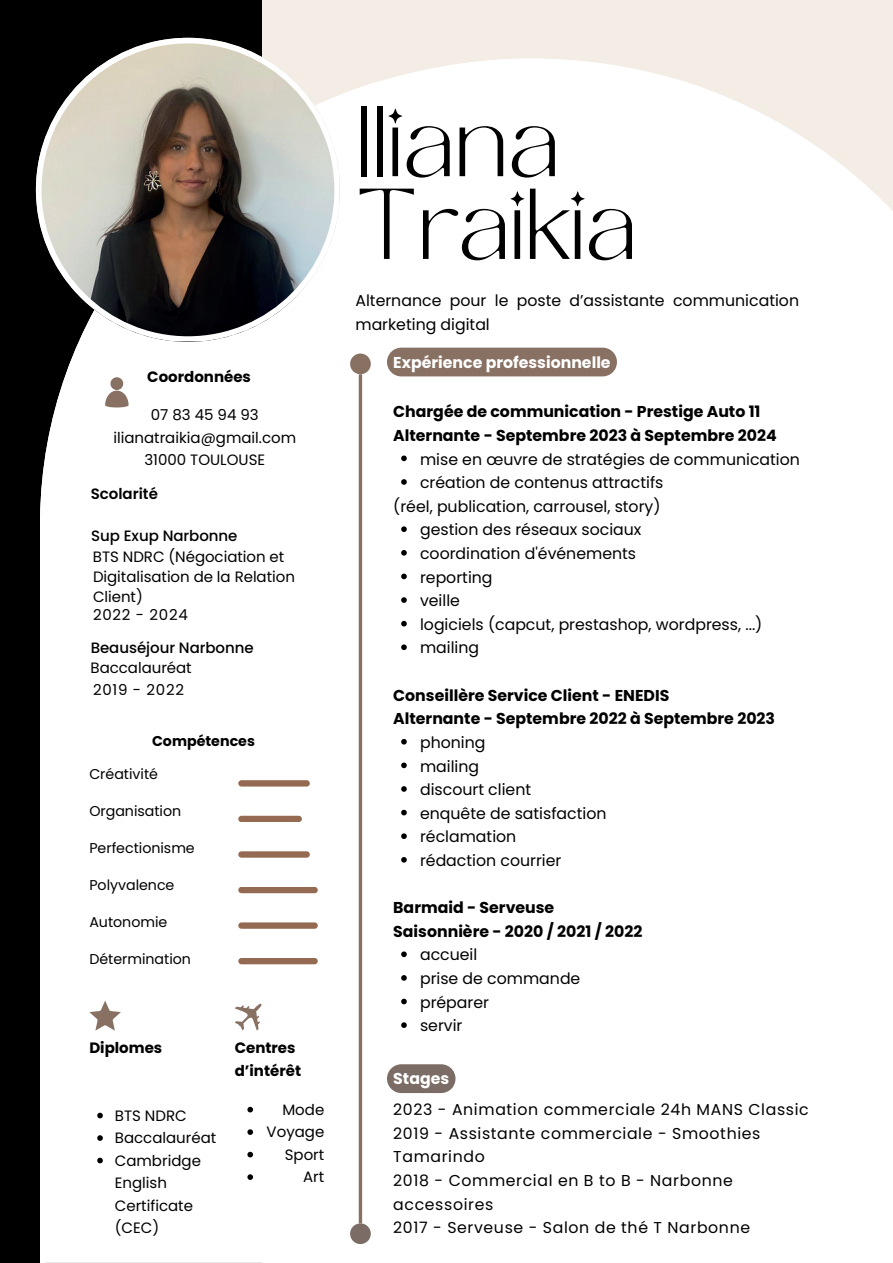
<style>
.page{position:relative;width:893px;height:1263px;background:#f3ede5}
.page>*{position:absolute;margin:0;border:0;box-sizing:border-box;transform-origin:0 0}
.t1{font:70.35px/82.8px "TAN MONCHERI Regular";color:#000001}
.t2{font:15.75px/23.5px "Poppins";color:#000001}
.t3{font:700 15.75px/23.5px "Poppins";color:#000001}
.t4{font:15.75px/23.5px "Poppins";letter-spacing:.04em;color:#000001}
.t5{font:700 15.75px "Poppins";color:#fff}
.t6{font:15px/22.5px "Poppins";color:#000001}
.t7{font:700 15px/22.5px "Poppins";color:#000001}
.t8{font:500 15px "Poppins";letter-spacing:-.005em;color:#000001}
.t9{font:15px "Poppins";letter-spacing:.045em;color:#000001}
.t10{font:600 15px "Poppins";color:#000001}
.t11{font:14.25px "Poppins";color:#000001}
.t12{font:700 14.25px "Poppins";color:#000001}
</style>
<div class="page">
<div style="left:0;top:0;width:262px;height:1263px;background:#000001"></div>
<div style="left:40px;top:59px;width:853px;height:1204px;background:#fff"></div>
<svg style="left:36px;top:38px;width:304px;height:303px"></svg>
<hr style="left:359px;top:374px;width:3px;height:849px;background:#887163">
<div style="left:350px;top:353px;width:21px;height:21px;background:#887163;border-radius:10px"></div>
<div style="left:350px;top:1223px;width:21px;height:21px;background:#7b6d65;border-radius:10px"></div>
<svg style="left:105px;top:377px;width:24px;height:30px"></svg>
<svg style="left:401px;top:455px;width:6px;height:6px"></svg>
<svg style="left:401px;top:479px;width:6px;height:6px"></svg>
<svg style="left:401px;top:526px;width:6px;height:6px"></svg>
<svg style="left:401px;top:550px;width:6px;height:6px"></svg>
<svg style="left:401px;top:574px;width:6px;height:5px"></svg>
<svg style="left:401px;top:597px;width:6px;height:6px"></svg>
<svg style="left:401px;top:621px;width:6px;height:5px"></svg>
<svg style="left:401px;top:644px;width:6px;height:6px"></svg>
<svg style="left:401px;top:739px;width:6px;height:5px"></svg>
<svg style="left:401px;top:762px;width:6px;height:6px"></svg>
<svg style="left:401px;top:786px;width:6px;height:6px"></svg>
<svg style="left:401px;top:810px;width:6px;height:5px"></svg>
<svg style="left:401px;top:833px;width:6px;height:6px"></svg>
<svg style="left:401px;top:857px;width:6px;height:6px"></svg>
<svg style="left:401px;top:951px;width:6px;height:6px"></svg>
<svg style="left:401px;top:975px;width:6px;height:6px"></svg>
<svg style="left:401px;top:999px;width:6px;height:5px"></svg>
<svg style="left:401px;top:1022px;width:6px;height:6px"></svg>
<div style="left:387px;top:348px;width:230px;height:28px;background:#887163"></div>
<svg style="left:387px;top:1064px;width:68px;height:29px"></svg>
<div style="left:238px;top:780px;width:80px;height:6px;background:#fff;border-radius:3px"></div>
<div style="left:238px;top:780px;width:72px;height:6px;background:#956a52;border-radius:3px"></div>
<div style="left:238px;top:816px;width:80px;height:6px;background:#fff;border-radius:3px"></div>
<div style="left:238px;top:816px;width:64px;height:6px;background:#956a52;border-radius:3px"></div>
<div style="left:238px;top:851px;width:80px;height:7px;background:#fff;border-radius:3px"></div>
<div style="left:238px;top:851px;width:72px;height:7px;background:#956a52;border-radius:3px"></div>
<div style="left:238px;top:887px;width:80px;height:6px;background:#956a52;border-radius:3px"></div>
<div style="left:238px;top:922px;width:80px;height:7px;background:#956a52;border-radius:3px"></div>
<div style="left:238px;top:958px;width:80px;height:6px;background:#956a52;border-radius:3px"></div>
<svg style="left:97px;top:1113px;width:6px;height:5px"></svg>
<svg style="left:97px;top:1135px;width:6px;height:6px"></svg>
<svg style="left:97px;top:1158px;width:6px;height:5px"></svg>
<svg style="left:247px;top:1107px;width:6px;height:5px"></svg>
<svg style="left:247px;top:1129px;width:6px;height:6px"></svg>
<svg style="left:247px;top:1152px;width:6px;height:5px"></svg>
<svg style="left:247px;top:1174px;width:6px;height:6px"></svg>
<svg style="left:89px;top:1001px;width:32px;height:30px"></svg>
<svg style="left:235px;top:1003px;width:27px;height:27px"></svg>
<p class="t7" style="left:147px;top:365px;width:105px">Coordonnées</p>
<p class="t6" style="left:113px;top:404px;width:184px;text-align:center">07 83 45 94 93 ilianatraikia@gmail.com<br>31000 TOULOUSE</p>
<p class="t10" style="left:91px;top:485px;width:69px">Scolarité</p>
<p class="t8" style="left:91px;top:527px;width:148px">Sup Exup Narbonne</p>
<p class="t6" style="left:93px;top:546px;width:203px;line-height:20.2px">BTS NDRC (Négociation et<br>Digitalisation de la Relation<br>Client)</p>
<p class="t9" style="left:93px;top:606px;width:96px">2022 - 2024</p>
<p class="t8" style="left:91px;top:639px;width:165px">Beauséjour Narbonne</p>
<p class="t6" style="left:91px;top:657px;width:103px">Baccalauréat</p>
<p class="t9" style="left:93px;top:681px;width:92px">2019 - 2022</p>
<p class="t12" style="left:152px;top:732px;width:104px">Compétences</p>
<p class="t11" style="left:89px;top:765px;width:70px">Créativité</p>
<p class="t11" style="left:89px;top:802px;width:93px">Organisation</p>
<p class="t11" style="left:89px;top:839px;width:107px">Perfectionisme</p>
<p class="t11" style="left:89px;top:877px;width:87px">Polyvalence</p>
<p class="t11" style="left:89px;top:914px;width:79px">Autonomie</p>
<p class="t11" style="left:89px;top:951px;width:103px">Détermination</p>
<p class="t7" style="left:89px;top:1037px;width:74px">Diplomes</p>
<p class="t7" style="left:235px;top:1037px;width:68px">Centres d’intérêt</p>
<p class="t6" style="left:115px;top:1104px;width:103px">BTS NDRC<br>Baccalauréat<br>Cambridge<br>English<br>Certificate (CEC)</p>
<p class="t6" style="left:267px;top:1098px;width:59px;text-align:right">Mode<br>Voyage<br>Sport<br>Art</p>
<h1 class="t1" style="left:355px;top:104px;width:283px">Iliana<br>Traikia</h1>
<p class="t2" style="left:355px;top:289px;width:445px">Alternance pour le poste d’assistante communication marketing digital</p>
<p class="t5" style="left:393px;top:353px;width:219px">Expérience professionnelle</p>
<p class="t3" style="left:393px;top:400px;width:385px">Chargée de communication - Prestige Auto 11<br>Alternante - Septembre 2023 à Septembre 2024</p>
<p class="t2" style="left:420px;top:447px;width:381px">mise en œuvre de stratégies de communication</p>
<p class="t2" style="left:420px;top:471px;width:245px">création de contenus attractifs</p>
<p class="t2" style="left:393px;top:494px;width:269px">(réel, publication, carrousel, story)</p>
<p class="t2" style="left:420px;top:518px;width:223px">gestion des réseaux sociaux</p>
<p class="t2" style="left:420px;top:542px;width:218px">coordination d'événements</p>
<p class="t2" style="left:420px;top:565px;width:74px">reporting</p>
<p class="t2" style="left:420px;top:589px;width:41px">veille</p>
<p class="t2" style="left:420px;top:613px;width:344px">logiciels (capcut, prestashop, wordpress, ...)</p>
<p class="t2" style="left:420px;top:636px;width:61px">mailing</p>
<p class="t3" style="left:393px;top:683px;width:383px">Conseillère Service Client - ENEDIS<br>Alternante - Septembre 2022 à Septembre 2023</p>
<p class="t2" style="left:420px;top:731px;width:188px">phoning<br>mailing<br>discourt client<br>enquête de satisfaction réclamation<br>rédaction courrier</p>
<p class="t3" style="left:393px;top:896px;width:251px">Barmaid - Serveuse<br>Saisonnière - 2020 / 2021 / 2022</p>
<p class="t2" style="left:420px;top:943px;width:162px">accueil<br>prise de commande préparer<br>servir</p>
<p class="t5" style="left:393px;top:1070px;width:57px">Stages</p>
<p class="t4" style="left:393px;top:1098px;width:417px">2023 - Animation commerciale 24h MANS Classic<br>2019 - Assistante commerciale - Smoothies<br>Tamarindo<br>2018 - Commercial en B to B - Narbonne accessoires<br>2017 - Serveuse - Salon de thé T Narbonne</p>
</div>
